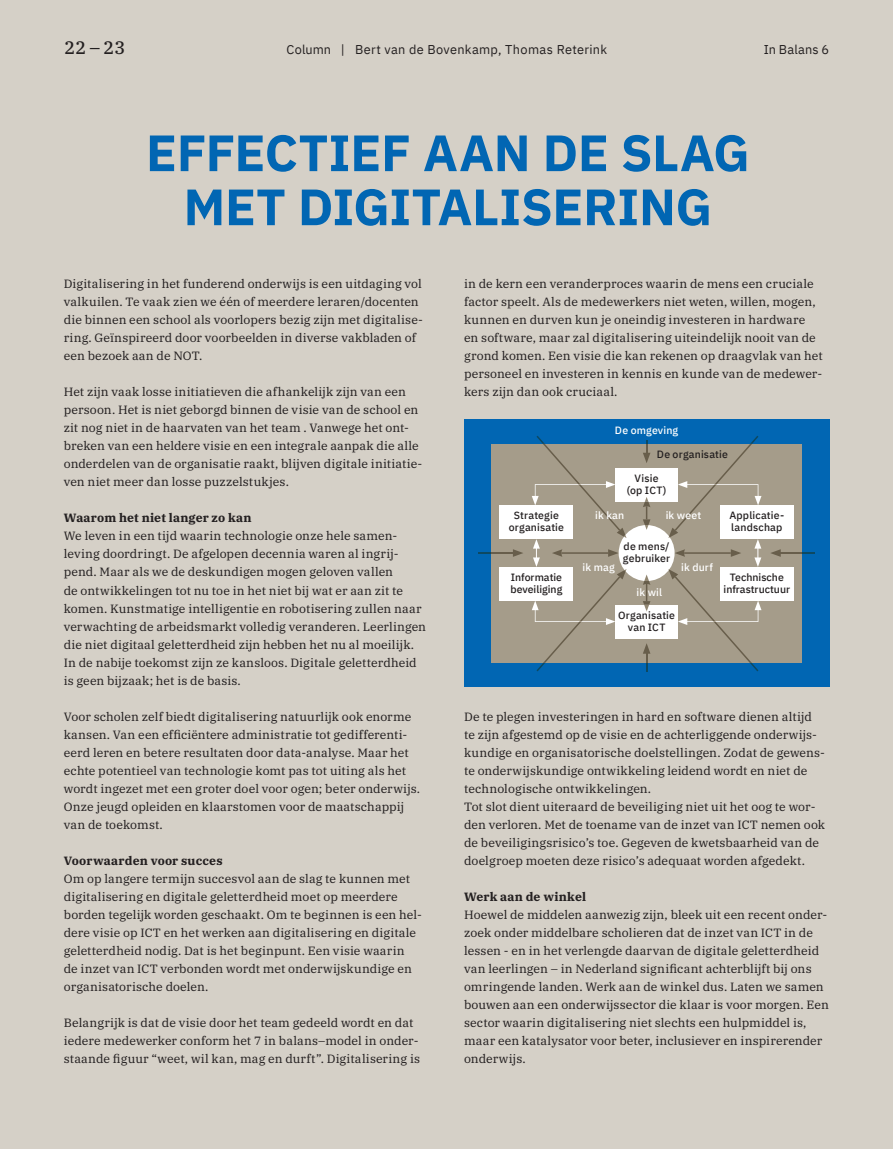
<style>
.page{position:relative;width:893px;height:1149px;background:#fff}
.page>*{position:absolute;margin:0;border:0;box-sizing:border-box;transform-origin:0 0}
.t1{font:700 51px/54px "IBM Plex Sans";letter-spacing:-.005em;color:#0166b3;text-align:center}
.t2{font:18px "IBM Plex Serif Text";color:#231f20}
.t3{font:12.75px "IBM Plex Sans";letter-spacing:.025em;color:#231f20}
.t4{font:12.75px "IBM Plex Sans";letter-spacing:.005em;color:#231f20}
.t5{font:12px/18px "IBM Plex Serif";letter-spacing:.005em;color:#231f20}
.t6{font:700 12px "IBM Plex Serif";letter-spacing:.015em;color:#231f20}
.t7{font:500 10.5px/12px "IBM Plex Sans";letter-spacing:.01em;color:#231f20}
.t8{font:500 10.5px "IBM Plex Sans";letter-spacing:.015em;color:#fff}
.t9{font:500 10.5px "IBM Plex Sans";letter-spacing:.015em;color:#010100}
</style>
<div class="page">
<div style="left:0;top:0;width:893px;height:1148px;background:#d5d0c7"></div>
<div style="left:464px;top:419px;width:365px;height:268px;background:#0166b3"></div>
<div style="left:491px;top:443px;width:311px;height:219px;background:#a59c8a"></div>
<div style="left:619px;top:525px;width:56px;height:56px;background:#fff;border-radius:50%"></div>
<div style="left:615px;top:467px;width:63px;height:34px;background:#fff"></div>
<div style="left:615px;top:604px;width:63px;height:34px;background:#fff"></div>
<div style="left:720px;top:505px;width:74px;height:34px;background:#fff"></div>
<div style="left:500px;top:505px;width:73px;height:34px;background:#fff"></div>
<div style="left:720px;top:566px;width:74px;height:34px;background:#fff"></div>
<div style="left:500px;top:566px;width:73px;height:34px;background:#fff"></div>
<svg style="left:668px;top:436px;width:93px;height:235px"></svg>
<svg style="left:643px;top:497px;width:7px;height:32px"></svg>
<svg style="left:643px;top:440px;width:7px;height:23px"></svg>
<svg style="left:643px;top:643px;width:7px;height:28px"></svg>
<svg style="left:643px;top:574px;width:7px;height:37px"></svg>
<svg style="left:532px;top:436px;width:95px;height:235px"></svg>
<svg style="left:771px;top:549px;width:44px;height:7px"></svg>
<svg style="left:479px;top:549px;width:44px;height:7px"></svg>
<h2 class="t2" style="left:65px;top:34px;width:62px">22–23</h2>
<p class="t3" style="left:287px;top:40px;width:322px">Column | Bert van de Bovenkamp, Thomas Reterink</p>
<p class="t4" style="left:764px;top:40px;width:67px">In Balans 6</p>
<h1 class="t1" style="left:146px;top:122px;width:605px">EFFECTIEF AAN DE SLAG<br>MET DIGITALISERING</h1>
<p class="t5" style="left:64px;top:274px;width:361px">Digitalisering in het funderend onderwijs is een uitdaging vol valkuilen. Te vaak zien we één of meerdere leraren/docenten die binnen een school als voorlopers bezig zijn met digitalise&shy;ring. Geïnspireerd door voorbeelden in diverse vakbladen of een bezoek aan de NOT.</p>
<p class="t5" style="left:64px;top:382px;width:360px">Het zijn vaak losse initiatieven die afhankelijk zijn van een persoon. Het is niet geborgd binnen de visie van de school en zit nog niet in de haarvaten van het team . Vanwege het ont&shy;breken van een heldere visie en een integrale aanpak die alle onderdelen van de organisatie raakt, blijven digitale initiatie&shy;ven niet meer dan losse puzzelstukjes.</p>
<p class="t6" style="left:64px;top:508px;width:189px">Waarom het niet langer zo kan</p>
<p class="t5" style="left:64px;top:526px;width:364px">We leven in een tijd waarin technologie onze hele samen&shy;leving doordringt. De afgelopen decennia waren al ingrij&shy;pend. Maar als we de deskundigen mogen geloven vallen<br>de ontwikkelingen tot nu toe in het niet bij wat er aan zit te komen. Kunstmatige intelligentie en robotisering zullen naar verwachting de arbeidsmarkt volledig veranderen. Leerlingen die niet digitaal geletterdheid zijn hebben het nu al moeilijk.<br>In de nabije toekomst zijn ze kansloos. Digitale geletterdheid is geen bijzaak; het is de basis.</p>
<p class="t5" style="left:64px;top:706px;width:358px">Voor scholen zelf biedt digitalisering natuurlijk ook enorme kansen. Van een efficiëntere administratie tot gedifferenti&shy;eerd leren en betere resultaten door data-analyse. Maar het echte potentieel van technologie komt pas tot uiting als het wordt ingezet met een groter doel voor ogen; beter onderwijs.<br>Onze jeugd opleiden en klaarstomen voor de maatschappij van de toekomst.</p>
<p class="t6" style="left:64px;top:850px;width:160px">Voorwaarden voor succes</p>
<p class="t5" style="left:64px;top:868px;width:360px">Om op langere termijn succesvol aan de slag te kunnen met digitalisering en digitale geletterdheid moet op meerdere borden tegelijk worden geschaakt. Om te beginnen is een hel&shy;dere visie op ICT en het werken aan digitalisering en digitale geletterdheid nodig. Dat is het beginpunt. Een visie waarin<br>de inzet van ICT verbonden wordt met onderwijskundige en organisatorische doelen.</p>
<p class="t5" style="left:64px;top:1012px;width:358px">Belangrijk is dat de visie door het team gedeeld wordt en dat iedere medewerker conform het 7 in balans–model in onder&shy;staande figuur “weet, wil kan, mag en durft”. Digitalisering is</p>
<p class="t5" style="left:464px;top:274px;width:360px">in de kern een veranderproces waarin de mens een cruciale factor speelt. Als de medewerkers niet weten, willen, mogen, kunnen en durven kun je oneindig investeren in hardware<br>en software, maar zal digitalisering uiteindelijk nooit van de grond komen. Een visie die kan rekenen op draagvlak van het personeel en investeren in kennis en kunde van de medewer&shy;kers zijn dan ook cruciaal.</p>
<p class="t8" style="left:615px;top:422px;width:65px">De omgeving</p>
<p class="t7" style="left:657px;top:448px;width:73px">De organisatie</p>
<p class="t7" style="left:509px;top:508px;width:57px;text-align:center">Strategie organisatie</p>
<p class="t7" style="left:510px;top:570px;width:53px">Informatie beveiliging</p>
<p class="t7" style="left:627px;top:471px;width:41px;text-align:center">Visie (op ICT)</p>
<p class="t8" style="left:595px;top:507px;width:31px">ik kan</p>
<p class="t8" style="left:666px;top:507px;width:37px">ik weet</p>
<p class="t8" style="left:582px;top:559px;width:34px">ik mag</p>
<p class="t7" style="left:623px;top:539px;width:49px">de mens/ gebruiker</p>
<p class="t8" style="left:637px;top:584px;width:27px">ik wil</p>
<p class="t8" style="left:681px;top:559px;width:33px">ik durf</p>
<p class="t9" style="left:618px;top:606px;width:58px">Organisatie</p>
<p class="t7" style="left:628px;top:619px;width:39px">van ICT</p>
<p class="t7" style="left:729px;top:508px;width:56px">Applicatie&shy;landschap</p>
<p class="t7" style="left:723px;top:570px;width:68px;text-align:center">Technische infrastructuur</p>
<p class="t5" style="left:464px;top:706px;width:363px">De te plegen investeringen in hard en software dienen altijd te zijn afgestemd op de visie en de achterliggende onderwijs&shy;kundige en organisatorische doelstellingen. Zodat de gewens&shy;te onderwijskundige ontwikkeling leidend wordt en niet de technologische ontwikkelingen.<br>Tot slot dient uiteraard de beveiliging niet uit het oog te wor&shy;den verloren. Met de toename van de inzet van ICT nemen ook de beveiligingsrisico’s toe. Gegeven de kwetsbaarheid van de doelgroep moeten deze risico’s adequaat worden afgedekt.</p>
<p class="t6" style="left:464px;top:886px;width:123px">Werk aan de winkel</p>
<p class="t5" style="left:464px;top:904px;width:366px">Hoewel de middelen aanwezig zijn, bleek uit een recent onder&shy;zoek onder middelbare scholieren dat de inzet van ICT in de lessen - en in het verlengde daarvan de digitale geletterdheid van leerlingen – in Nederland significant achterblijft bij ons omringende landen. Werk aan de winkel dus. Laten we samen bouwen aan een onderwijssector die klaar is voor morgen. Een sector waarin digitalisering niet slechts een hulpmiddel is, maar een katalysator voor beter, inclusiever en inspirerender onderwijs.</p>
</div>
